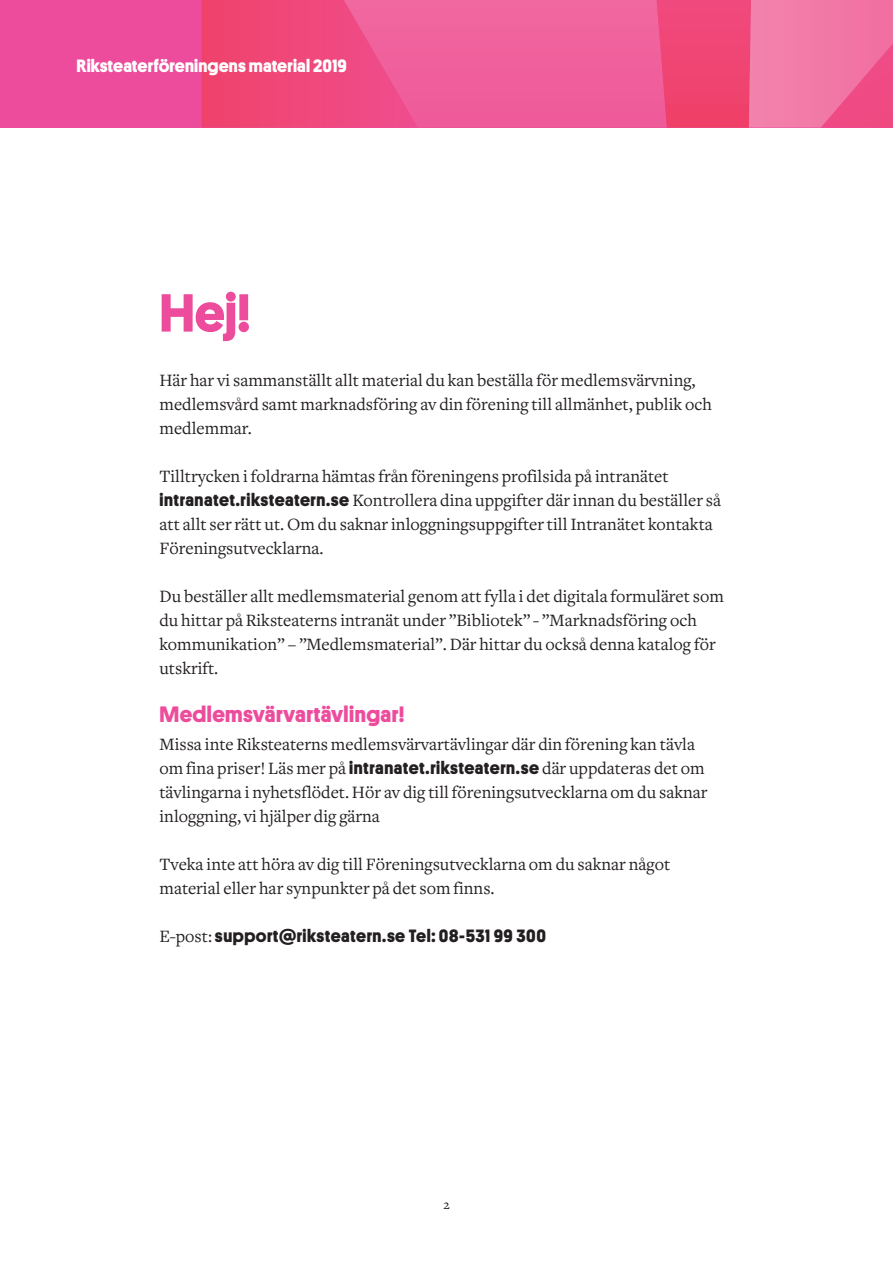
<style>
.page{position:relative;width:893px;height:1263px;background:#fff}
.page>*{position:absolute;margin:0;border:0;box-sizing:border-box;transform-origin:0 0}
.t1{font:700 54px "Stage Sans";color:#ed4c9c}
.t2{font:700 22.5px "Stage Sans";letter-spacing:.02em;color:#ed4c9c}
.t3{font:18px/24px "Curtain Serif";color:#231f20}
.t4{font:700 18px "Stage Sans";letter-spacing:.025em;color:#231f20}
.t5{font:700 18px "Stage Sans";letter-spacing:.01em;color:#fff}
.t6{font:13.5px "Curtain Serif";color:#231f20}
.s1{font-family:"Stage Sans";font-weight:700}
.s2{font-family:"Curtain Serif";font-weight:400}
</style>
<div class="page">
<div style="left:0;top:0;width:893px;height:128px;background:#ed4c9c"></div>
<svg style="left:202px;top:0;width:691px;height:128px;background:#f05a8f"></svg>
<p class="t5" style="left:77px;top:53px;width:272px">Riksteaterföreningens material 2019</p>
<p class="t1" style="left:159px;top:273px;width:93px">Hej!</p>
<p class="t3" style="left:159px;top:368px;width:554px">Här har vi sammanställt allt material du kan beställa för medlemsvärvning, medlemsvård samt marknadsföring av din förening till allmänhet, publik och medlemmar.</p>
<p class="t3" style="left:159px;top:464px;width:510px">Tilltrycken i foldrarna hämtas från föreningens profilsida på intranätet</p>
<p class="t3" style="left:159px;top:488px;width:563px"><span class="s1">intranatet.riksteatern.se</span> Kontrollera dina uppgifter där innan du beställer så att allt ser rätt ut. Om du saknar inloggningsuppgifter till Intranätet kontakta<br>Föreningsutvecklarna.</p>
<p class="t3" style="left:159px;top:584px;width:566px">Du beställer allt medlemsmaterial genom att fylla i det digitala formuläret som du hittar på Riksteaterns intranät under ”Bibliotek” - ”Marknadsföring och kommunikation” – ”Medlemsmaterial”. Där hittar du också denna katalog för utskrift.</p>
<p class="t2" style="left:159px;top:697px;width:246px">Medlemsvärvartävlingar!</p>
<p class="t3" style="left:159px;top:732px;width:550px">Missa inte Riksteaterns medlemsvärvartävlingar där din förening kan tävla om fina priser! Läs mer på <span class="s1">intranatet.riksteatern.se</span> där uppdateras det om tävlingarna i nyhetsflödet. Hör av dig till föreningsutvecklarna om du saknar inloggning, vi hjälper dig gärna</p>
<p class="t3" style="left:159px;top:852px;width:512px">Tveka inte att höra av dig till Föreningsutvecklarna om du saknar något material eller har synpunkter på det som finns.</p>
<p class="t4" style="left:159px;top:922px;width:388px"><span class="s2">E-post:</span> support@riksteatern.se Tel: 08-531 99 300</p>
<p class="t6" style="left:443px;top:1197px;width:8px">2</p>
</div>
